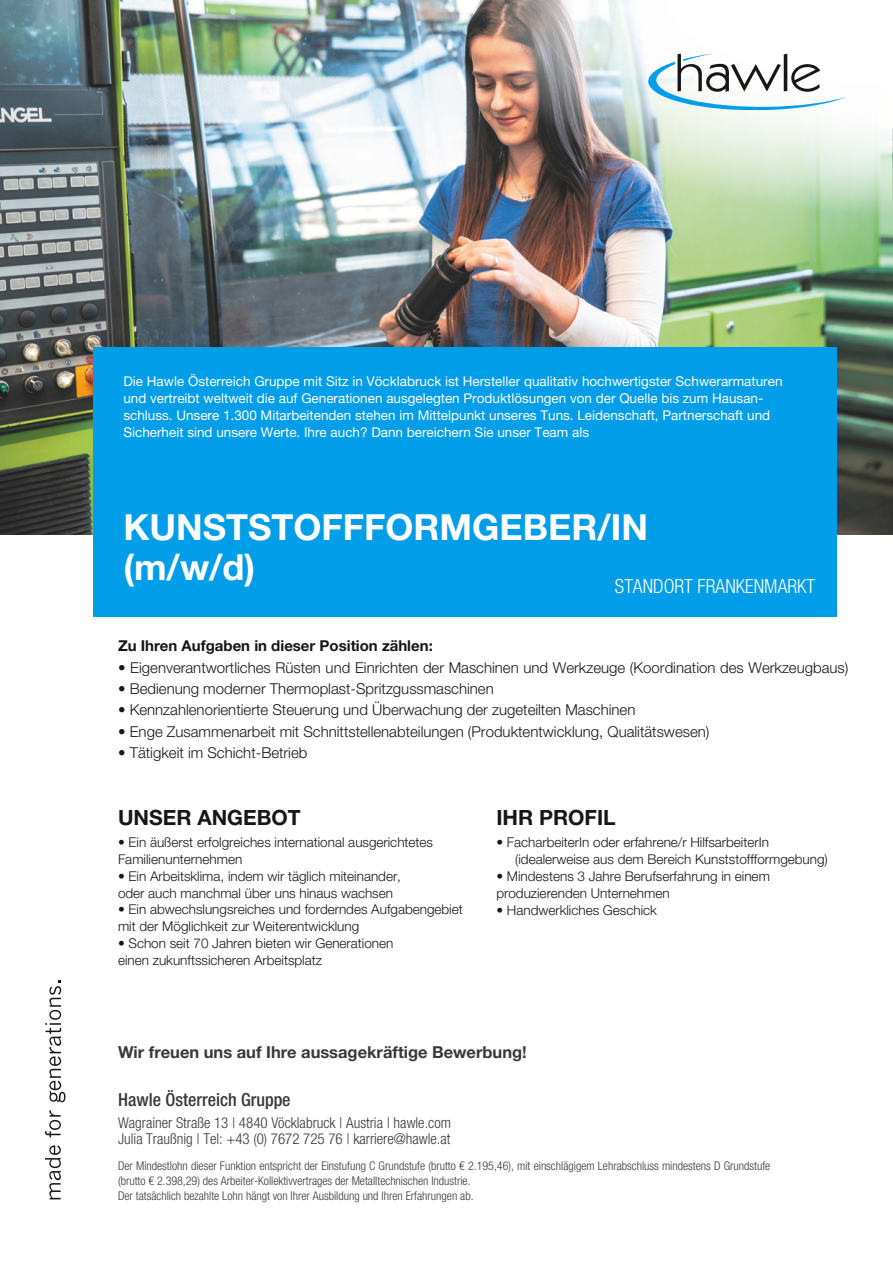
<style>
.page{position:relative;width:893px;height:1264px;background:#fff}
.page>*{position:absolute;margin:0;border:0;box-sizing:border-box;transform-origin:0 0}
.t1{font:700 36px/40.5px "Helvetica Neue LT Pro";color:#fff}
.t2{font:700 21px "Helvetica Neue LT Pro";color:#171615}
.t3{font:300 condensed 19.5px "Helvetica Neue LT Pro";color:#fff}
.t4{font:500 condensed 18px "Helvetica Neue LT Pro";color:#383837}
.t5{font:700 16.5px "Helvetica Neue LT Pro";color:#383837}
.t6{font:300 15px "Helvetica Neue LT Pro";color:#171615}
.t7{font:300 condensed 15px/16.8px "Helvetica Neue LT Pro";color:#383837}
.t8{font:700 15px "Helvetica Neue LT Pro";color:#171615}
.t9{font:300 13.5px/16.8px "Helvetica Neue LT Pro";color:#171615}
.t10{font:13.5px/16.8px "Helvetica Neue LT Pro";color:#fff}
.t11{font:300 condensed 12px/14.5px "Helvetica Neue LT Pro";color:#383837}
</style>
<div class="page">
<img style="left:0;top:0;width:892px;height:534px">
<svg style="left:45px;top:1110px;width:16px;height:27px"></svg>
<svg style="left:45px;top:1145px;width:16px;height:54px"></svg>
<svg style="left:45px;top:980px;width:20px;height:122px"></svg>
<div style="left:93px;top:347px;width:743px;height:269px;background:#009de8"></div>
<img style="left:481px;top:1px;width:410px;height:217px">
<svg style="left:647px;top:53px;width:200px;height:58px"></svg>
<p class="t10" style="left:123px;top:375px;width:660px">Die Hawle Österreich Gruppe mit Sitz in Vöcklabruck ist Hersteller qualitativ hochwertigster Schwerarmaturen und vertreibt weltweit die auf Generationen ausgelegten Produktlösungen von der Quelle bis zum Hausan&shy;schluss. Unsere 1.300 Mitarbeitenden stehen im Mittelpunkt unseres Tuns. Leidenschaft, Partnerschaft und Sicherheit sind unsere Werte. Ihre auch? Dann bereichern Sie unser Team als</p>
<h1 class="t1" style="left:123px;top:511px;width:526px">KUNSTSTOFFFORMGEBER/IN (m/w/d)</h1>
<h3 class="t3" style="left:615px;top:579px;width:202px">STANDORT FRANKENMARKT</h3>
<p class="t8" style="left:118px;top:640px;width:316px">Zu Ihren Aufgaben in dieser Position zählen:</p>
<p class="t6" style="left:118px;top:662px;width:731px">• Eigenverantwortliches Rüsten und Einrichten der Maschinen und Werkzeuge (Koordination des Werkzeugbaus)</p>
<p class="t6" style="left:118px;top:683px;width:377px">• Bedienung moderner Thermoplast-Spritzgussmaschinen</p>
<p class="t6" style="left:118px;top:704px;width:518px">• Kennzahlenorientierte Steuerung und Überwachung der zugeteilten Maschinen</p>
<p class="t6" style="left:118px;top:726px;width:593px">• Enge Zusammenarbeit mit Schnittstellenabteilungen (Produktentwicklung, Qualitätswesen)</p>
<p class="t6" style="left:118px;top:747px;width:191px">• Tätigkeit im Schicht-Betrieb</p>
<h2 class="t2" style="left:118px;top:810px;width:184px">UNSER ANGEBOT</h2>
<h2 class="t2" style="left:496px;top:810px;width:121px">IHR PROFIL</h2>
<p class="t9" style="left:118px;top:835px;width:316px">• Ein äußerst erfolgreiches international ausgerichtetes<br>Familienunternehmen</p>
<p class="t9" style="left:118px;top:869px;width:284px">• Ein Arbeitsklima, indem wir täglich miteinander, oder auch manchmal über uns hinaus wachsen</p>
<p class="t9" style="left:118px;top:903px;width:346px">• Ein abwechslungsreiches und forderndes Aufgabengebiet mit der Möglichkeit zur Weiterentwicklung</p>
<p class="t9" style="left:118px;top:936px;width:277px">• Schon seit 70 Jahren bieten wir Generationen einen zukunftssicheren Arbeitsplatz</p>
<p class="t9" style="left:515px;top:835px;width:314px;text-indent:-19px">• FacharbeiterIn oder erfahrene/r HilfsarbeiterIn (idealerweise aus dem Bereich Kunststoffformgebung)</p>
<p class="t9" style="left:496px;top:869px;width:275px">• Mindestens 3 Jahre Berufserfahrung in einem produzierenden Unternehmen</p>
<p class="t9" style="left:496px;top:903px;width:162px">• Handwerkliches Geschick</p>
<p class="t5" style="left:118px;top:1046px;width:410px">Wir freuen uns auf Ihre aussagekräftige Bewerbung!</p>
<h3 class="t4" style="left:118px;top:1092px;width:174px">Hawle Österreich Gruppe</h3>
<p class="t7" style="left:118px;top:1115px;width:334px">Wagrainer Straße 13 | 4840 Vöcklabruck | Austria | hawle.com<br>Julia Traußnig | Tel: +43 (0) 7672 725 76 | karriere@hawle.at</p>
<p class="t11" style="left:118px;top:1160px;width:653px">Der Mindestlohn dieser Funktion entspricht der Einstufung C Grundstufe (brutto € 2.195,46), mit einschlägigem Lehrabschluss mindestens D Grundstufe (brutto € 2.398,29) des Arbeiter-Kollektivvertrages der Metalltechnischen Industrie.<br>Der tatsächlich bezahlte Lohn hängt von Ihrer Ausbildung und Ihren Erfahrungen ab.</p>
</div>
